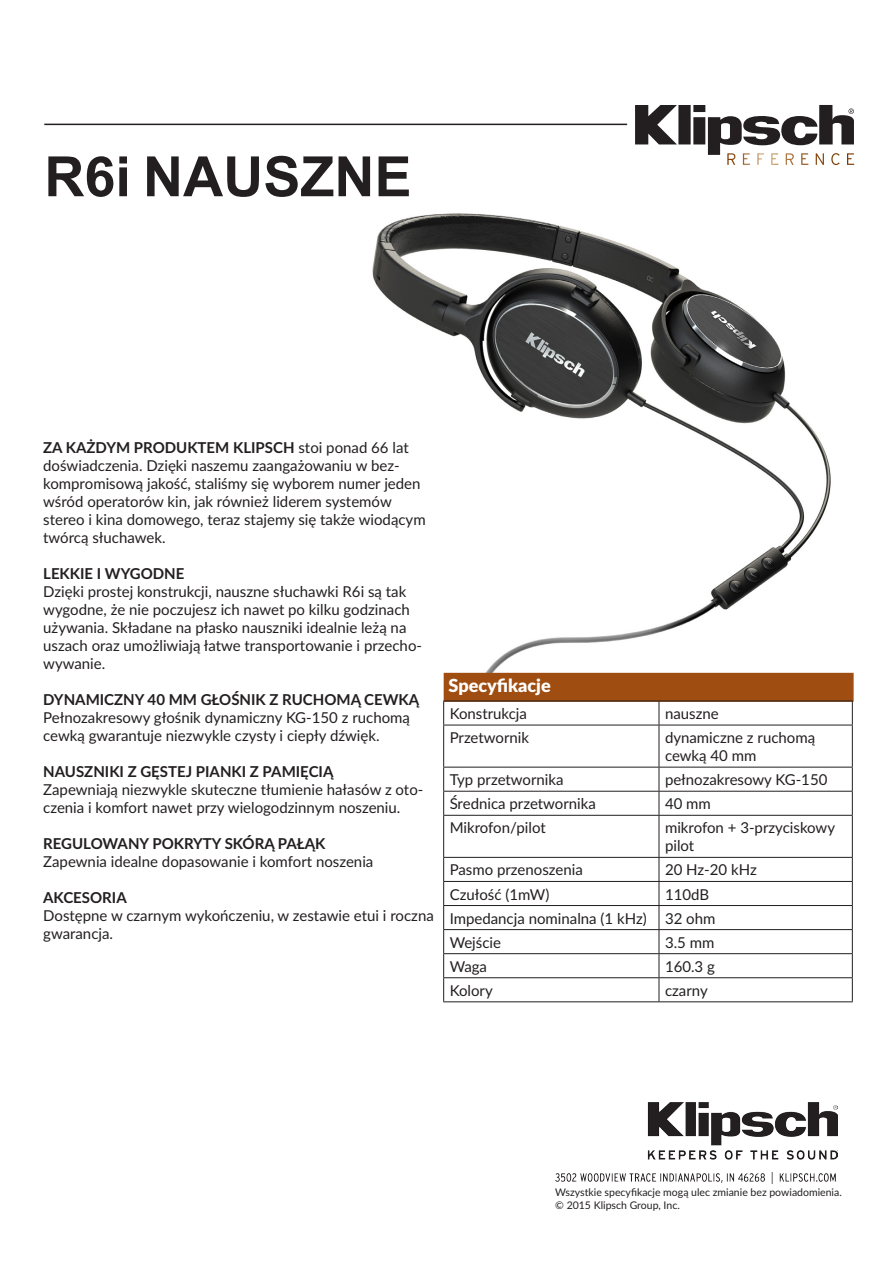
<style>
.page{position:relative;width:893px;height:1263px;background:#fff}
.page>*{position:absolute;margin:0;border:0;box-sizing:border-box;transform-origin:0 0}
.t1{font:700 55.65px "Arial";color:#231f20}
.t2{font:900 18px "Lato";color:#fff}
.t3{font:15px/18px "Lato";color:#231f20}
.t4{font:700 15px "Lato";color:#231f20}
.t5{font:10.5px "Lato";color:#231f20}
.s1{font-weight:700}
</style>
<div class="page">
<img style="left:372px;top:164px;width:483px;height:509px">
<hr style="left:44px;top:124px;width:583px;height:1px;background:#231f20">
<svg style="left:635px;top:105px;width:219px;height:60px"></svg>
<hr style="left:443px;top:725px;width:216px;height:1px;background:#231f20">
<hr style="left:443px;top:725px;width:1px;height:42px;background:#231f20">
<hr style="left:443px;top:767px;width:216px;height:1px;background:#231f20">
<hr style="left:443px;top:791px;width:216px;height:1px;background:#231f20">
<svg style="left:443px;top:767px;width:1px;height:48px"></svg>
<hr style="left:443px;top:815px;width:216px;height:1px;background:#231f20">
<hr style="left:443px;top:816px;width:1px;height:41px;background:#231f20">
<hr style="left:443px;top:857px;width:216px;height:1px;background:#231f20">
<hr style="left:443px;top:881px;width:216px;height:1px;background:#231f20">
<hr style="left:443px;top:905px;width:216px;height:1px;background:#231f20">
<hr style="left:443px;top:929px;width:216px;height:1px;background:#231f20">
<hr style="left:443px;top:953px;width:216px;height:1px;background:#231f20">
<hr style="left:443px;top:977px;width:216px;height:1px;background:#231f20">
<svg style="left:443px;top:858px;width:1px;height:143px"></svg>
<hr style="left:443px;top:1001px;width:216px;height:1px;background:#231f20">
<svg style="left:443px;top:673px;width:411px;height:52px"></svg>
<hr style="left:659px;top:725px;width:194px;height:1px;background:#231f20">
<hr style="left:659px;top:725px;width:1px;height:42px;background:#231f20">
<hr style="left:852px;top:725px;width:1px;height:42px;background:#231f20">
<hr style="left:659px;top:767px;width:194px;height:1px;background:#231f20">
<hr style="left:659px;top:791px;width:194px;height:1px;background:#231f20">
<svg style="left:659px;top:767px;width:1px;height:48px"></svg>
<svg style="left:852px;top:767px;width:1px;height:48px"></svg>
<hr style="left:659px;top:815px;width:194px;height:1px;background:#231f20">
<hr style="left:659px;top:816px;width:1px;height:41px;background:#231f20">
<hr style="left:852px;top:816px;width:1px;height:41px;background:#231f20">
<hr style="left:659px;top:857px;width:194px;height:1px;background:#231f20">
<hr style="left:659px;top:881px;width:194px;height:1px;background:#231f20">
<hr style="left:659px;top:905px;width:194px;height:1px;background:#231f20">
<hr style="left:659px;top:929px;width:194px;height:1px;background:#231f20">
<hr style="left:659px;top:953px;width:194px;height:1px;background:#231f20">
<hr style="left:659px;top:977px;width:194px;height:1px;background:#231f20">
<svg style="left:659px;top:858px;width:1px;height:143px"></svg>
<svg style="left:852px;top:858px;width:1px;height:143px"></svg>
<hr style="left:659px;top:1001px;width:194px;height:1px;background:#231f20">
<img style="left:555px;top:1103px;width:282px;height:81px">
<p class="t1" style="left:44px;top:137px;width:369px">R6i NAUSZNE</p>
<p class="t3" style="left:43px;top:438px;width:384px"><span class="s1">ZA KAŻDYM PRODUKTEM KLIPSCH</span> stoi ponad 66 lat doświadczenia. Dzięki naszemu zaangażowaniu w bez&shy;kompromisową jakość, staliśmy się wyborem numer jeden wśród operatorów kin, jak również liderem systemów stereo i kina domowego, teraz stajemy się także wiodącym twórcą słuchawek.</p>
<p class="t4" style="left:43px;top:563px;width:143px">LEKKIE I WYGODNE</p>
<p class="t3" style="left:43px;top:582px;width:380px">Dzięki prostej konstrukcji, nauszne słuchawki R6i są tak wygodne, że nie poczujesz ich nawet po kilku godzinach używania. Składane na płasko nauszniki idealnie leżą na uszach oraz umożliwiają łatwe transportowanie i przecho&shy;wywanie.</p>
<p class="t4" style="left:43px;top:689px;width:377px">DYNAMICZNY 40 MM GŁOŚNIK Z RUCHOMĄ CEWKĄ</p>
<p class="t3" style="left:43px;top:708px;width:368px">Pełnozakresowy głośnik dynamiczny KG-150 z ruchomą cewką gwarantuje niezwykle czysty i ciepły dźwięk.</p>
<p class="t4" style="left:43px;top:761px;width:292px">NAUSZNIKI Z GĘSTEJ PIANKI Z PAMIĘCIĄ</p>
<p class="t3" style="left:43px;top:780px;width:382px">Zapewniają niezwykle skuteczne tłumienie hałasów z oto&shy;czenia i komfort nawet przy wielogodzinnym noszeniu.</p>
<p class="t4" style="left:43px;top:833px;width:284px">REGULOWANY POKRYTY SKÓRĄ PAŁĄK</p>
<p class="t3" style="left:43px;top:852px;width:332px">Zapewnia idealne dopasowanie i komfort noszenia</p>
<p class="t4" style="left:43px;top:887px;width:85px">AKCESORIA</p>
<p class="t3" style="left:43px;top:906px;width:392px">Dostępne w czarnym wykończeniu, w zestawie etui i roczna gwarancja.</p>
<p class="t2" style="left:449px;top:672px;width:104px">Specyfikacje</p>
<p class="t3" style="left:450px;top:704px;width:79px">Konstrukcja</p>
<p class="t3" style="left:665px;top:704px;width:55px">nauszne</p>
<p class="t3" style="left:450px;top:728px;width:81px">Przetwornik</p>
<p class="t3" style="left:665px;top:728px;width:152px">dynamiczne z ruchomą cewką 40 mm</p>
<p class="t3" style="left:450px;top:770px;width:115px">Typ przetwornika</p>
<p class="t3" style="left:665px;top:770px;width:164px">pełnozakresowy KG-150</p>
<p class="t3" style="left:450px;top:794px;width:148px">Średnica przetwornika</p>
<p class="t3" style="left:665px;top:794px;width:47px">40 mm</p>
<p class="t3" style="left:450px;top:818px;width:98px">Mikrofon/pilot</p>
<p class="t3" style="left:665px;top:818px;width:172px">mikrofon + 3-przyciskowy pilot</p>
<p class="t3" style="left:450px;top:860px;width:135px">Pasmo przenoszenia</p>
<p class="t3" style="left:665px;top:860px;width:93px">20 Hz-20 kHz</p>
<p class="t3" style="left:450px;top:884px;width:101px">Czułość (1mW)</p>
<p class="t3" style="left:665px;top:884px;width:46px">110dB</p>
<p class="t3" style="left:450px;top:908px;width:199px">Impedancja nominalna (1 kHz)</p>
<p class="t3" style="left:665px;top:908px;width:52px">32 ohm</p>
<p class="t3" style="left:450px;top:932px;width:53px">Wejście</p>
<p class="t3" style="left:665px;top:932px;width:51px">3.5 mm</p>
<p class="t3" style="left:450px;top:957px;width:39px">Waga</p>
<p class="t3" style="left:665px;top:957px;width:51px">160.3 g</p>
<p class="t3" style="left:450px;top:981px;width:45px">Kolory</p>
<p class="t3" style="left:665px;top:981px;width:44px">czarny</p>
<p class="t5" style="left:555px;top:1185px;width:288px">Wszystkie specyfikacje mogą ulec zmianie bez powiadomienia.</p>
<p class="t5" style="left:555px;top:1197px;width:126px">© 2015 Klipsch Group, Inc.</p>
</div>
